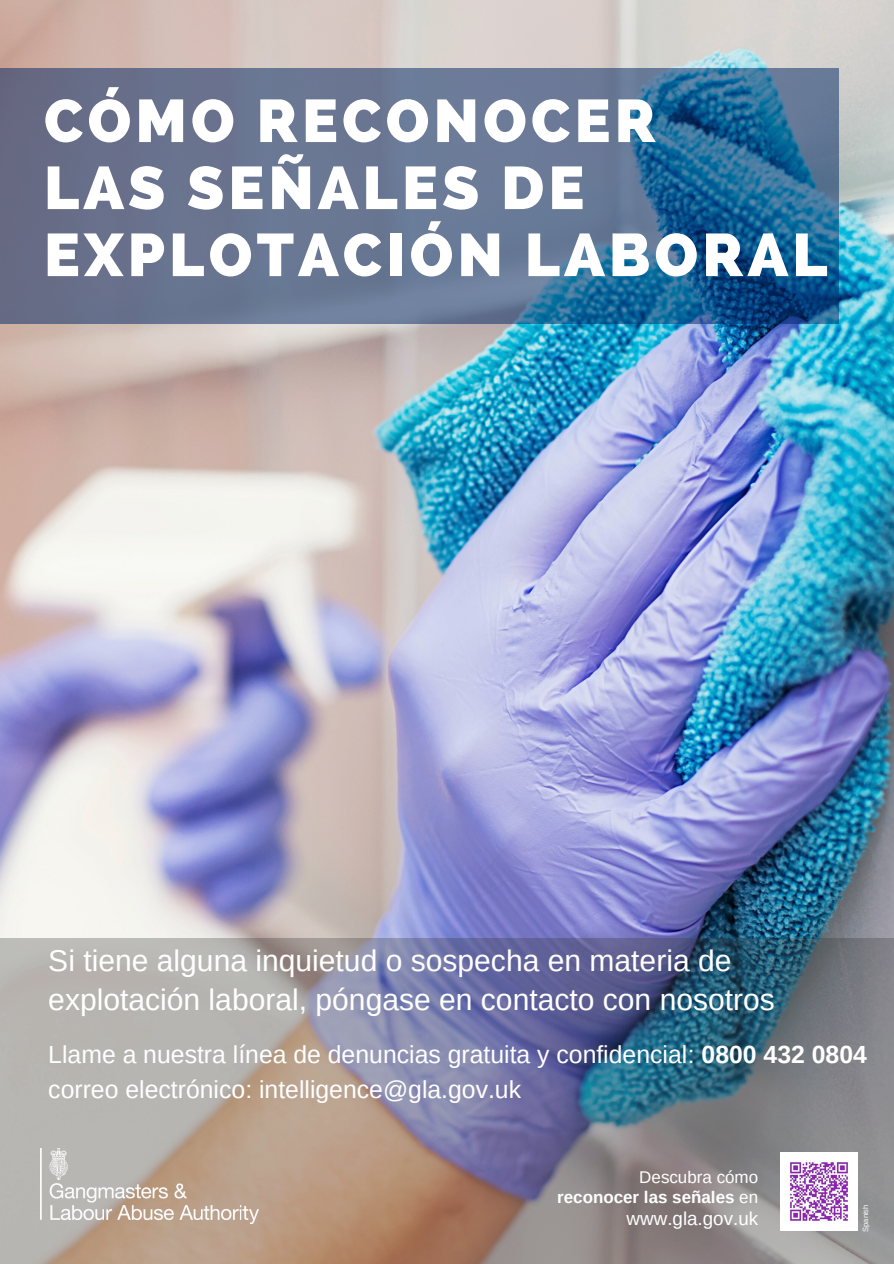
<style>
.page{position:relative;width:894px;height:1264px;background:#fff}
.page>*{position:absolute;margin:0;border:0;box-sizing:border-box;transform-origin:0 0}
.t1{font:800 60px/67.1px "Raleway";letter-spacing:.07em;color:#fff}
.t2{font:30px/38.8px "Arimo";color:#fff}
.t3{font:24.75px/34.3px "Arimo";color:#fff}
.t4{font:18.75px "Arimo";color:#fff}
.t5{font:700 16.95px/20.2px "Arimo";color:#fff;text-align:right}
.t6{font:7.5px "Arimo";color:#fff}
.s1{font-weight:700}
.s2{font-weight:400}
</style>
<div class="page">
<img style="left:0;top:0;width:893px;height:938px">
<svg style="left:0;top:68px;width:838px;height:255px;background:#557192"></svg>
<svg style="left:0;top:938px;width:893px;height:325px;background:#8c8a92"></svg>
<img style="left:41px;top:1148px;width:217px;height:75px">
<img style="left:779px;top:1152px;width:78px;height:77px">
<h1 class="t1" style="left:44px;top:87px;width:784px">CÓMO RECONOCER<br>LAS SEÑALES DE<br>EXPLOTACIÓN LABORAL</h1>
<p class="t2" style="left:48px;top:941px;width:728px">Si tiene alguna inquietud o sospecha en materia de explotación laboral, póngase en contacto con nosotros</p>
<p class="t3" style="left:48px;top:1037px;width:819px">Llame a nuestra línea de denuncias gratuita y confidencial: <span class="s1">0800 432 0804 </span>correo electrónico: intelligence@gla.gov.uk</p>
<p class="t5" style="left:557px;top:1166px;width:202px"><span class="s2">Descubra cómo </span>reconocer las señales <span class="s2">en</span></p>
<p class="t4" style="left:626px;top:1207px;width:133px">www.gla.gov.uk</p>
<p class="t6" style="left:861px;top:1231px;width:29px;rotate:-90deg">Spanish</p>
</div>
